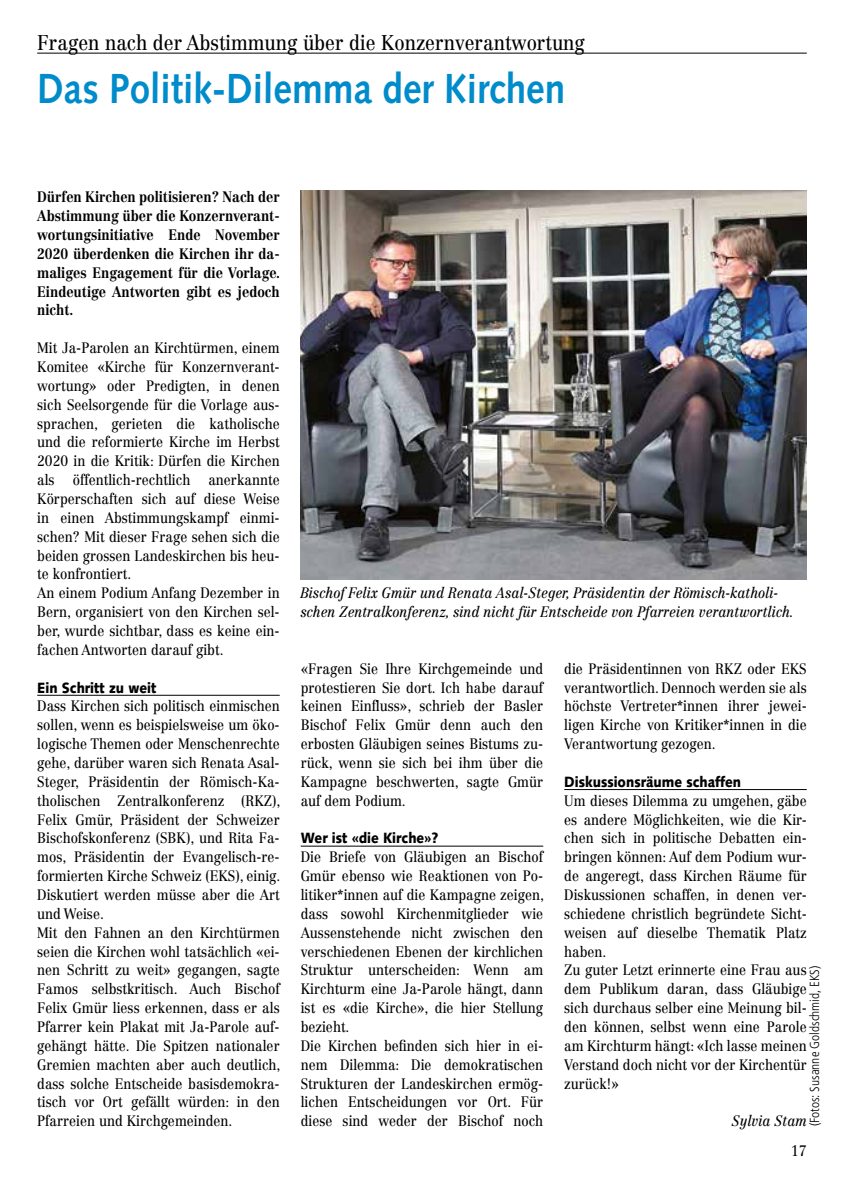
<style>
.page{position:relative;width:844px;height:1191px;background:#fff}
.page>*{position:absolute;margin:0;border:0;box-sizing:border-box;transform-origin:0 0}
.t1{font:700 42px "Syntax LT Std";color:#008bcb;scale:.88 1}
.t2{font:21px "Centennial LT Std";color:#000;scale:.88 1}
.t3{font:14.88px/18.9px "Centennial LT Std";color:#000;scale:.88 1}
.t4{font:700 14.88px/18.9px "Centennial LT Std";color:#000;text-align:justify;scale:.88 1}
.t5{font:italic 14.88px/18.9px "Centennial LT Std";color:#000;scale:.88 1}
.t6{font:900 14.88px "Syntax LT Std";color:#000;scale:.88 1}
.t7{font:300 condensed 13.12px "Frutiger LT Std";color:#000}
</style>
<div class="page">
<hr style="left:37px;top:53px;width:769px;height:1px;background:#000">
<hr style="left:37px;top:695px;width:243px;height:1px;background:#000">
<hr style="left:301px;top:846px;width:242px;height:1px;background:#000">
<hr style="left:564px;top:789px;width:242px;height:1px;background:#000">
<img style="left:300px;top:190px;width:506px;height:389px">
<h2 class="t2" style="left:37px;top:30px;width:623px">Fragen nach der Abstimmung über die Konzernverantwortung</h2>
<h1 class="t1" style="left:37px;top:64px;width:601px">Das Politik-Dilemma der Kirchen</h1>
<p class="t4" style="left:37px;top:187px;width:277px">Dürfen Kirchen politisieren? Nach der Abstimmung über die Konzernverant&shy;wortungsinitiative Ende November 2020 überdenken die Kirchen ihr da&shy;maliges Engagement für die Vorlage.<br>Eindeutige Antworten gibt es jedoch nicht.</p>
<p class="t3" style="left:37px;top:338px;width:277px">Mit Ja-Parolen an Kirchtürmen, einem Komitee «Kirche für Konzernverant&shy;wortung» oder Predigten, in denen sich Seelsorgende für die Vorlage aus&shy;sprachen, gerieten die katholische und die reformierte Kirche im Herbst 2020 in die Kritik: Dürfen die Kirchen als öffentlich-rechtlich anerkannte Körperschaften sich auf diese Weise in einen Abstimmungskampf einmi&shy;schen? Mit dieser Frage sehen sich die beiden grossen Landeskirchen bis heu&shy;te konfrontiert.<br>An einem Podium Anfang Dezember in Bern, organisiert von den Kirchen sel&shy;ber, wurde sichtbar, dass es keine ein&shy;fachen Antworten darauf gibt.</p>
<p class="t6" style="left:37px;top:678px;width:137px">Ein Schritt zu weit</p>
<p class="t3" style="left:37px;top:696px;width:278px">Dass Kirchen sich politisch einmischen sollen, wenn es beispielsweise um öko&shy;logische Themen oder Menschenrechte gehe, darüber waren sich Renata Asal-Steger, Präsidentin der Römisch-Ka&shy;tholischen Zentralkonferenz (RKZ), Felix Gmür, Präsident der Schweizer Bischofskonferenz (SBK), und Rita Fa&shy;mos, Präsidentin der Evangelisch-re&shy;formierten Kirche Schweiz (EKS), einig.<br>Diskutiert werden müsse aber die Art und Weise.<br>Mit den Fahnen an den Kirchtürmen seien die Kirchen wohl tatsächlich «ei&shy;nen Schritt zu weit» gegangen, sagte Famos selbstkritisch. Auch Bischof Felix Gmür liess erkennen, dass er als Pfarrer kein Plakat mit Ja-Parole auf&shy;gehängt hätte. Die Spitzen nationaler Gremien machten aber auch deutlich, dass solche Entscheide basisdemokra&shy;tisch vor Ort gefällt würden: in den Pfarreien und Kirchgemeinden.</p>
<p class="t5" style="left:300px;top:583px;width:562px">Bischof Felix Gmür und Renata Asal-Steger, Präsidentin der Römisch-katholi&shy;schen Zentralkonferenz, sind nicht für Entscheide von Pfarreien verantwortlich.</p>
<p class="t3" style="left:301px;top:659px;width:277px;text-align:justify">«Fragen Sie Ihre Kirchgemeinde und protestieren Sie dort. Ich habe darauf keinen Einfluss», schrieb der Basler Bischof Felix Gmür denn auch den erbosten Gläubigen seines Bistums zu&shy;rück, wenn sie sich bei ihm über die Kampagne beschwerten, sagte Gmür auf dem Podium.</p>
<p class="t6" style="left:301px;top:829px;width:158px">Wer ist «die Kirche»?</p>
<p class="t3" style="left:301px;top:847px;width:278px">Die Briefe von Gläubigen an Bischof Gmür ebenso wie Reaktionen von Po&shy;litiker*innen auf die Kampagne zeigen, dass sowohl Kirchenmitglieder wie Aussenstehende nicht zwischen den verschiedenen Ebenen der kirchlichen Struktur unterscheiden: Wenn am Kirchturm eine Ja-Parole hängt, dann ist es «die Kirche», die hier Stellung bezieht.<br>Die Kirchen befinden sich hier in ei&shy;nem Dilemma: Die demokratischen Strukturen der Landeskirchen ermög&shy;lichen Entscheidungen vor Ort. Für diese sind weder der Bischof noch</p>
<p class="t3" style="left:564px;top:659px;width:277px;text-align:justify">die Präsidentinnen von RKZ oder EKS verantwortlich. Dennoch werden sie als höchste Vertreter*innen ihrer jewei&shy;ligen Kirche von Kritiker*innen in die Verantwortung gezogen.</p>
<p class="t6" style="left:564px;top:773px;width:202px">Diskussionsräume schaffen</p>
<p class="t3" style="left:564px;top:791px;width:277px">Um dieses Dilemma zu umgehen, gäbe es andere Möglichkeiten, wie die Kir&shy;chen sich in politische Debatten ein&shy;bringen können: Auf dem Podium wur&shy;de angeregt, dass Kirchen Räume für Diskussionen schaffen, in denen ver&shy;schiedene christlich begründete Sicht&shy;weisen auf dieselbe Thematik Platz haben.<br>Zu guter Letzt erinnerte eine Frau aus dem Publikum daran, dass Gläubige sich durchaus selber eine Meinung bil&shy;den können, selbst wenn eine Parole am Kirchturm hängt: «Ich lasse meinen Verstand doch nicht vor der Kirchentür zurück!»</p>
<p class="t5" style="left:731px;top:1111px;width:87px">Sylvia Stam</p>
<p class="t7" style="left:806px;top:1126px;width:162px;rotate:-90deg">(Fotos: Susanne Goldschmid, EKS)</p>
<p class="t3" style="left:791px;top:1141px;width:19px">17</p>
</div>
